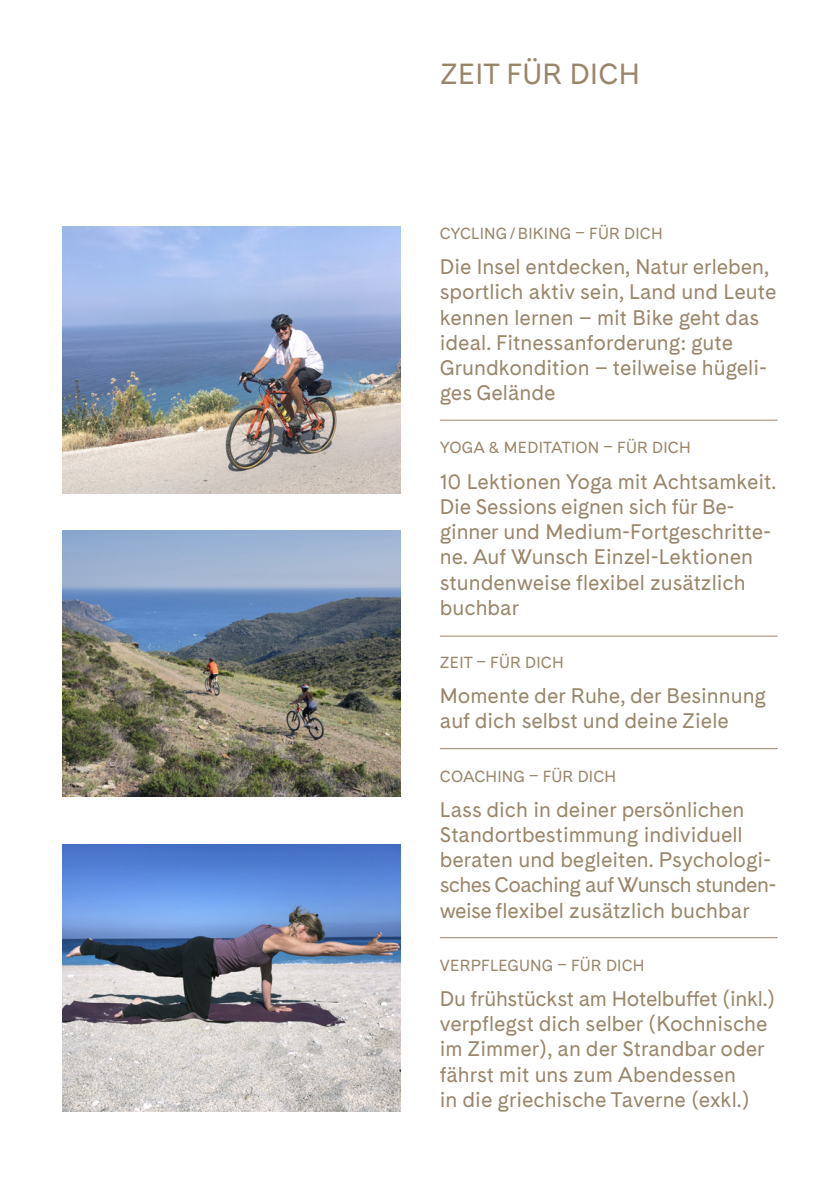
<style>
.page{position:relative;width:840px;height:1191px;background:#fff}
.page>*{position:absolute;margin:0;border:0;box-sizing:border-box;transform-origin:0 0}
.t1{font:29px "Cadiz";letter-spacing:.01em;color:#998569}
.t2{font:21px/25.2px "Cadiz";color:#998569}
.t3{font:16px "Cadiz";letter-spacing:.01em;color:#998569}
</style>
<div class="page">
<img style="left:62px;top:530px;width:338px;height:267px">
<img style="left:62px;top:844px;width:338px;height:267px">
<img style="left:62px;top:227px;width:338px;height:266px">
<hr style="left:439px;top:420px;width:338px;height:1px;background:#998569">
<hr style="left:439px;top:635px;width:338px;height:1px;background:#998569">
<hr style="left:439px;top:748px;width:338px;height:1px;background:#998569">
<hr style="left:439px;top:937px;width:338px;height:1px;background:#998569">
<h1 class="t1" style="left:440px;top:57px;width:201px">ZEIT FÜR DICH</h1>
<p class="t3" style="left:439px;top:224px;width:224px">CYCLING/BIKING – FÜR DICH</p>
<p class="t2" style="left:439px;top:255px;width:338px">Die Insel entdecken, Natur erleben, sportlich aktiv sein, Land und Leute kennen lernen – mit Bike geht das ideal. Fitnessanforderung: gute<br>Grundkondition – teilweise hügeli&shy;ges Gelände</p>
<p class="t3" style="left:439px;top:438px;width:252px">YOGA &amp; MEDITATION – FÜR DICH</p>
<p class="t2" style="left:439px;top:470px;width:338px">10 Lektionen Yoga mit Achtsamkeit.<br>Die Sessions eignen sich für Be&shy;ginner und Medium-Fortgeschritte&shy;ne. Auf Wunsch Einzel-Lektionen stundenweise flexibel zusätzlich buchbar</p>
<p class="t3" style="left:439px;top:652px;width:125px">ZEIT – FÜR DICH</p>
<p class="t2" style="left:439px;top:684px;width:327px">Momente der Ruhe, der Besinnung auf dich selbst und deine Ziele</p>
<p class="t3" style="left:439px;top:766px;width:178px">COACHING – FÜR DICH</p>
<p class="t2" style="left:439px;top:798px;width:338px">Lass dich in deiner persönlichen Standortbestimmung individuell beraten und begleiten. Psychologi&shy;sches Coaching auf Wunsch stunden&shy;weise flexibel zusätzlich buchbar</p>
<p class="t3" style="left:439px;top:955px;width:206px">VERPFLEGUNG – FÜR DICH</p>
<p class="t2" style="left:439px;top:987px;width:337px">Du frühstückst am Hotelbuffet (inkl.) verpflegst dich selber (Kochnische im Zimmer), an der Strandbar oder fährst mit uns zum Abendessen<br>in die griechische Taverne (exkl.)</p>
</div>
